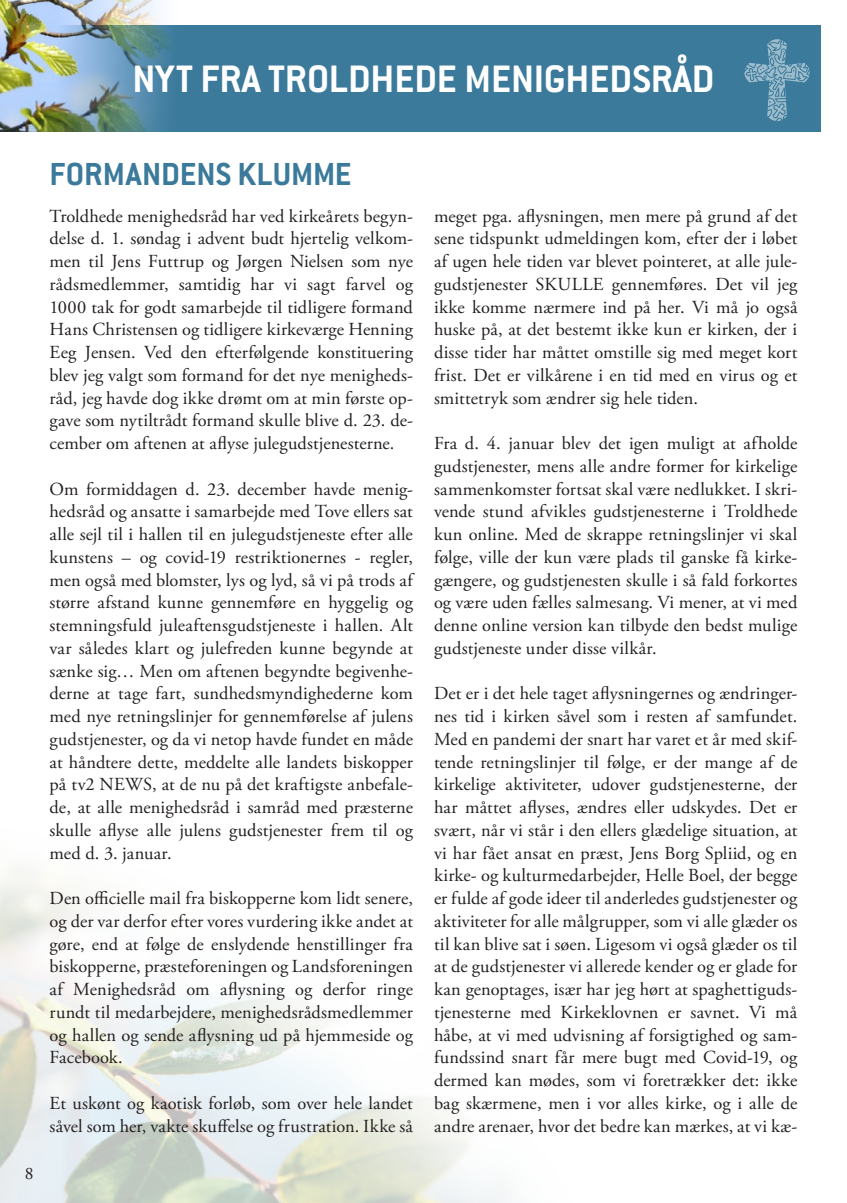
<style>
.page{position:relative;width:847px;height:1203px;background:#fff}
.page>*{position:absolute;margin:0;border:0;box-sizing:border-box;transform-origin:0 0}
.t1{font:700 42px "Conduit ITC";color:#fff}
.t2{font:700 35px "Conduit ITC";color:#3b7a9b}
.t3{font:18.38px/22.8px "Adobe Garamond Pro";letter-spacing:.005em;color:#231f20;text-align:justify}
.t4{font:17.5px "Adobe Garamond Pro";color:#231f20}
</style>
<div class="page">
<img style="left:0;top:870px;width:507px;height:333px">
<div style="left:0;top:25px;width:820px;height:106px;background:#3b7a9b"></div>
<svg style="left:744px;top:39px;width:65px;height:82px"></svg>
<img style="left:0;top:0;width:167px;height:131px">
<p class="t1" style="left:132px;top:54px;width:584px">NYT FRA TROLDHEDE MENIGHEDSRÅD</p>
<p class="t4" style="left:25px;top:1163px;width:10px">8</p>
<p class="t2" style="left:50px;top:154px;width:304px">FORMANDENS KLUMME</p>
<p class="t3" style="left:50px;top:205px;width:365px">Troldhede menighedsråd har ved kirkeårets begyn&shy;delse d. 1. søndag i advent budt hjertelig velkom&shy;men til Jens Futtrup og Jørgen Nielsen som nye rådsmedlemmer, samtidig har vi sagt farvel og 1000 tak for godt samarbejde til tidligere formand Hans Christensen og tidligere kirkeværge Henning Eeg Jensen. Ved den efterfølgende konstituering blev jeg valgt som formand for det nye menigheds&shy;råd, jeg havde dog ikke drømt om at min første op&shy;gave som nytiltrådt formand skulle blive d. 23. de&shy;cember om aftenen at aflyse julegudstjenesterne.</p>
<p class="t3" style="left:50px;top:478px;width:365px">Om formiddagen d. 23. december havde menig&shy;hedsråd og ansatte i samarbejde med Tove ellers sat alle sejl til i hallen til en julegudstjeneste efter alle kunstens – og covid-19 restriktionernes - regler, men også med blomster, lys og lyd, så vi på trods af større afstand kunne gennemføre en hyggelig og stemningsfuld juleaftensgudstjeneste i hallen. Alt var således klart og julefreden kunne begynde at sænke sig… Men om aftenen begyndte begivenhe&shy;derne at tage fart, sundhedsmyndighederne kom med nye retningslinjer for gennemførelse af julens gudstjenester, og da vi netop havde fundet en måde at håndtere dette, meddelte alle landets biskopper på tv2 NEWS, at de nu på det kraftigste anbefale&shy;de, at alle menighedsråd i samråd med præsterne skulle aflyse alle julens gudstjenester frem til og med d. 3. januar.</p>
<p class="t3" style="left:50px;top:888px;width:365px">Den officielle mail fra biskopperne kom lidt senere, og der var derfor efter vores vurdering ikke andet at gøre, end at følge de enslydende henstillinger fra biskopperne, præsteforeningen og Landsforeningen af Menighedsråd om aflysning og derfor ringe rundt til medarbejdere, menighedsrådsmedlemmer og hallen og sende aflysning ud på hjemmeside og Facebook.</p>
<p class="t3" style="left:50px;top:1092px;width:365px">Et uskønt og kaotisk forløb, som over hele landet såvel som her, vakte skuffelse og frustration. Ikke så</p>
<p class="t3" style="left:434px;top:205px;width:365px">meget pga. aflysningen, men mere på grund af det sene tidspunkt udmeldingen kom, efter der i løbet af ugen hele tiden var blevet pointeret, at alle jule&shy;gudstjenester SKULLE gennemføres. Det vil jeg ikke komme nærmere ind på her. Vi må jo også huske på, at det bestemt ikke kun er kirken, der i disse tider har måttet omstille sig med meget kort frist. Det er vilkårene i en tid med en virus og et smittetryk som ændrer sig hele tiden.</p>
<p class="t3" style="left:434px;top:433px;width:365px">Fra d. 4. januar blev det igen muligt at afholde gudstjenester, mens alle andre former for kirkelige sammenkomster fortsat skal være nedlukket. I skri&shy;vende stund afvikles gudstjenesterne i Troldhede kun online. Med de skrappe retningslinjer vi skal følge, ville der kun være plads til ganske få kirke&shy;gængere, og gudstjenesten skulle i så fald forkortes og være uden fælles salmesang. Vi mener, at vi med denne online version kan tilbyde den bedst mulige gudstjeneste under disse vilkår.</p>
<p class="t3" style="left:434px;top:683px;width:365px">Det er i det hele taget aflysningernes og ændringer&shy;nes tid i kirken såvel som i resten af samfundet.<br>Med en pandemi der snart har varet et år med skif&shy;tende retningslinjer til følge, er der mange af de kirkelige aktiviteter, udover gudstjenesterne, der har måttet aflyses, ændres eller udskydes. Det er svært, når vi står i den ellers glædelige situation, at vi har fået ansat en præst, Jens Borg Spliid, og en kirke- og kulturmedarbejder, Helle Boel, der begge er fulde af gode ideer til anderledes gudstjenester og aktiviteter for alle målgrupper, som vi alle glæder os til kan blive sat i søen. Ligesom vi også glæder os til at de gudstjenester vi allerede kender og er glade for kan genoptages, især har jeg hørt at spaghettiguds&shy;tjenesterne med Kirkeklovnen er savnet. Vi må håbe, at vi med udvisning af forsigtighed og sam&shy;fundssind snart får mere bugt med Covid-19, og dermed kan mødes, som vi foretrækker det: ikke bag skærmene, men i vor alles kirke, og i alle de andre arenaer, hvor det bedre kan mærkes, at vi kæ-</p>
</div>
